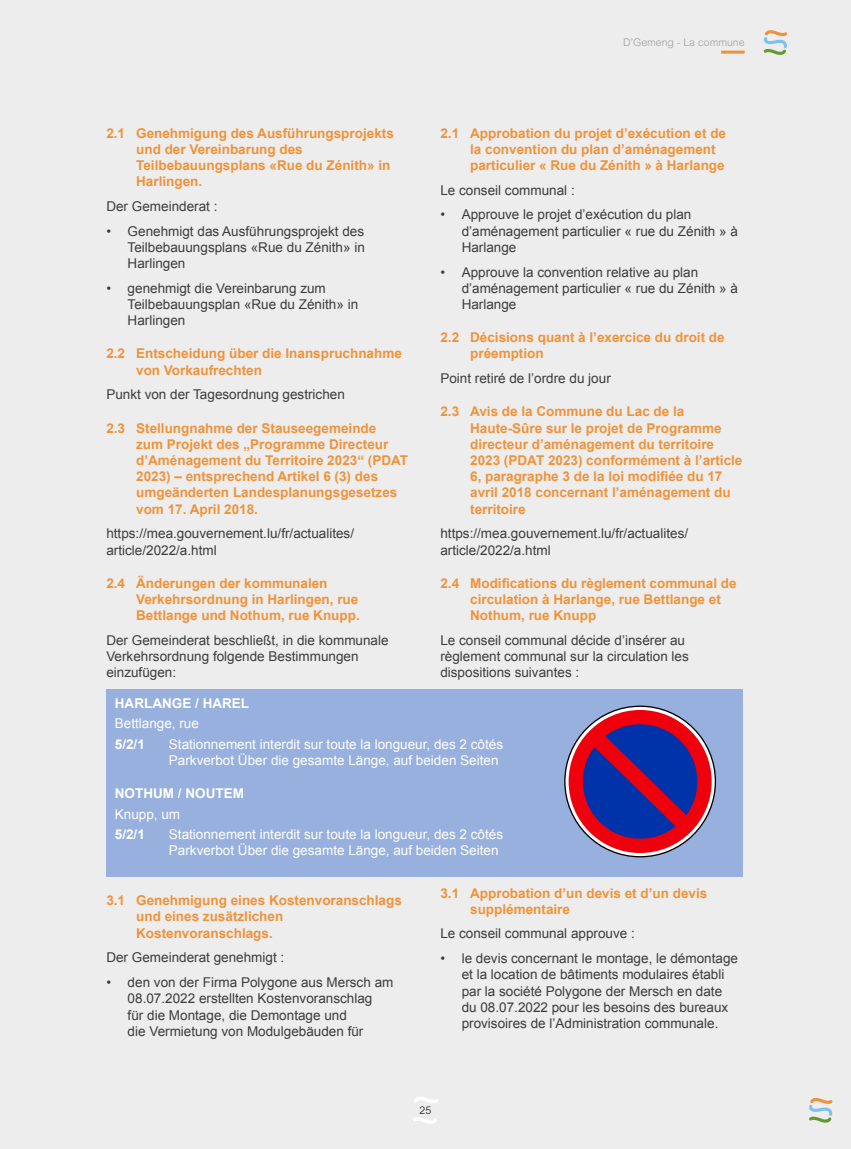
<style>
.page{position:relative;width:851px;height:1149px;background:#fff}
.page>*{position:absolute;margin:0;border:0;box-sizing:border-box;transform-origin:0 0}
.t1{font:13.5px/16.2px "Arial";color:#3c3c3b}
.t2{font:700 13.5px/16.2px "Arial";color:#ef933b}
.t3{font:13.5px/16.2px "Arial";color:#fff}
.t4{font:700 13.5px "Arial";color:#fff}
.t5{font:300 10.5px "Arial MT Std";color:#9d9d9c}
.t6{font:300 10.5px "Arial MT Std";color:#000}
</style>
<div class="page">
<div style="left:0;top:0;width:850px;height:1148px;background:#ededed"></div>
<svg style="left:763px;top:30px;width:24px;height:25px"></svg>
<svg style="left:809px;top:1098px;width:23px;height:24px"></svg>
<svg style="left:414px;top:1097px;width:24px;height:5px"></svg>
<svg style="left:413px;top:1117px;width:24px;height:6px"></svg>
<hr style="left:721px;top:51px;width:23px;height:3px;background:#ef933b">
<div style="left:106px;top:689px;width:636px;height:187px;background:#98b0de"></div>
<svg style="left:564px;top:706px;width:151px;height:150px;background:#ceb6b8"></svg>
<div style="left:568px;top:709px;width:143px;height:143px;background:#ee000d;border-radius:50%"></div>
<div style="left:583px;top:724px;width:114px;height:114px;background:#0032aa;border-radius:50%"></div>
<svg style="left:590px;top:732px;width:100px;height:97px"></svg>
<p class="t2" style="left:136px;top:125px;width:259px;text-indent:-30px">2.1 Genehmigung des Ausführungsprojekts und der Vereinbarung des<br>Teilbebauungsplans «Rue du Zénith» in<br>Harlingen.</p>
<p class="t1" style="left:106px;top:198px;width:113px">Der Gemeinderat :</p>
<p class="t1" style="left:128px;top:223px;width:239px;text-align:justify;text-indent:-21px">• Genehmigt das Ausführungsprojekt des Teilbebauungsplans «Rue du Zénith» in Harlingen</p>
<p class="t1" style="left:128px;top:280px;width:232px;text-indent:-21px">• genehmigt die Vereinbarung zum<br>Teilbebauungsplan «Rue du Zénith» in<br>Harlingen</p>
<p class="t2" style="left:136px;top:346px;width:267px;text-indent:-30px">2.2 Entscheidung über die Inanspruchnahme von Vorkaufrechten</p>
<p class="t1" style="left:106px;top:386px;width:240px">Punkt von der Tagesordnung gestrichen</p>
<p class="t2" style="left:136px;top:420px;width:273px;text-indent:-30px">2.3 Stellungnahme der Stauseegemeinde<br>zum Projekt des „Programme Directeur d’Aménagement du Territoire 2023“ (PDAT 2023) – entsprechend Artikel 6 (3) des umgeänderten Landesplanungsgesetzes vom 17. April 2018.</p>
<p class="t1" style="left:106px;top:525px;width:249px">https://mea.gouvernement.lu/fr/actualites/ article/2022/a.html</p>
<p class="t2" style="left:136px;top:575px;width:225px;text-indent:-30px">2.4 Änderungen der kommunalen<br>Verkehrsordnung in Harlingen, rue<br>Bettlange und Nothum, rue Knupp.</p>
<p class="t1" style="left:106px;top:632px;width:284px">Der Gemeinderat beschließt, in die kommunale<br>Verkehrsordnung folgende Bestimmungen einzufügen:</p>
<p class="t5" style="left:623px;top:37px;width:123px">D’Gemeng - La commune</p>
<p class="t2" style="left:470px;top:125px;width:257px;text-indent:-30px">2.1 Approbation du projet d’exécution et de la convention du plan d’aménagement particulier « Rue du Zénith » à Harlange</p>
<p class="t1" style="left:440px;top:182px;width:136px">Le conseil communal :</p>
<p class="t1" style="left:461px;top:207px;width:278px;text-indent:-21px">• Approuve le projet d’exécution du plan d’aménagement particulier « rue du Zénith » à<br>Harlange</p>
<p class="t1" style="left:461px;top:264px;width:278px;text-indent:-21px">• Approuve la convention relative au plan d’aménagement particulier « rue du Zénith » à<br>Harlange</p>
<p class="t2" style="left:470px;top:330px;width:256px;text-indent:-30px">2.2 Décisions quant à l’exercice du droit de préemption</p>
<p class="t1" style="left:440px;top:370px;width:172px">Point retiré de l’ordre du jour</p>
<p class="t2" style="left:470px;top:404px;width:274px;text-indent:-30px">2.3 Avis de la Commune du Lac de la Haute-Sûre sur le projet de Programme directeur d’aménagement du territoire 2023 (PDAT 2023) conformément à l’article 6, paragraphe 3 de la loi modifiée du 17 avril 2018 concernant l’aménagement du territoire</p>
<p class="t1" style="left:440px;top:525px;width:249px">https://mea.gouvernement.lu/fr/actualites/ article/2022/a.html</p>
<p class="t2" style="left:470px;top:575px;width:268px;text-indent:-30px">2.4 Modifications du règlement communal de circulation à Harlange, rue Bettlange et<br>Nothum, rue Knupp</p>
<p class="t1" style="left:440px;top:632px;width:250px">Le conseil communal décide d’insérer au règlement communal sur la circulation les dispositions suivantes :</p>
<p class="t4" style="left:115px;top:694px;width:136px">HARLANGE / HAREL</p>
<p class="t3" style="left:115px;top:715px;width:86px">Bettlange, rue</p>
<p class="t4" style="left:115px;top:734px;width:32px">5/2/1</p>
<p class="t3" style="left:169px;top:735px;width:335px">Stationnement interdit sur toute la longueur, des 2 côtés<br>Parkverbot Über die gesamte Länge, auf beiden Seiten</p>
<p class="t4" style="left:115px;top:784px;width:130px">NOTHUM / NOUTEM</p>
<p class="t3" style="left:115px;top:805px;width:67px">Knupp, um</p>
<p class="t4" style="left:115px;top:825px;width:32px">5/2/1</p>
<p class="t3" style="left:169px;top:826px;width:335px">Stationnement interdit sur toute la longueur, des 2 côtés<br>Parkverbot Über die gesamte Länge, auf beiden Seiten</p>
<p class="t2" style="left:136px;top:892px;width:267px;text-indent:-30px">3.1 Genehmigung eines Kostenvoranschlags und eines zusätzlichen<br>Kostenvoranschlags.</p>
<p class="t1" style="left:106px;top:949px;width:179px">Der Gemeinderat genehmigt :</p>
<p class="t1" style="left:128px;top:974px;width:267px;text-indent:-21px">• den von der Firma Polygone aus Mersch am 08.07.2022 erstellten Kostenvoranschlag<br>für die Montage, die Demontage und<br>die Vermietung von Modulgebäuden für</p>
<p class="t2" style="left:470px;top:884px;width:239px;text-indent:-30px">3.1 Approbation d’un devis et d’un devis supplémentaire</p>
<p class="t1" style="left:440px;top:925px;width:196px">Le conseil communal approuve :</p>
<p class="t1" style="left:461px;top:950px;width:278px;text-indent:-21px">• le devis concernant le montage, le démontage et la location de bâtiments modulaires établi par la société Polygone der Mersch en date du 08.07.2022 pour les besoins des bureaux provisoires de l’Administration communale.</p>
<p class="t6" style="left:419px;top:1103px;width:13px">25</p>
</div>
